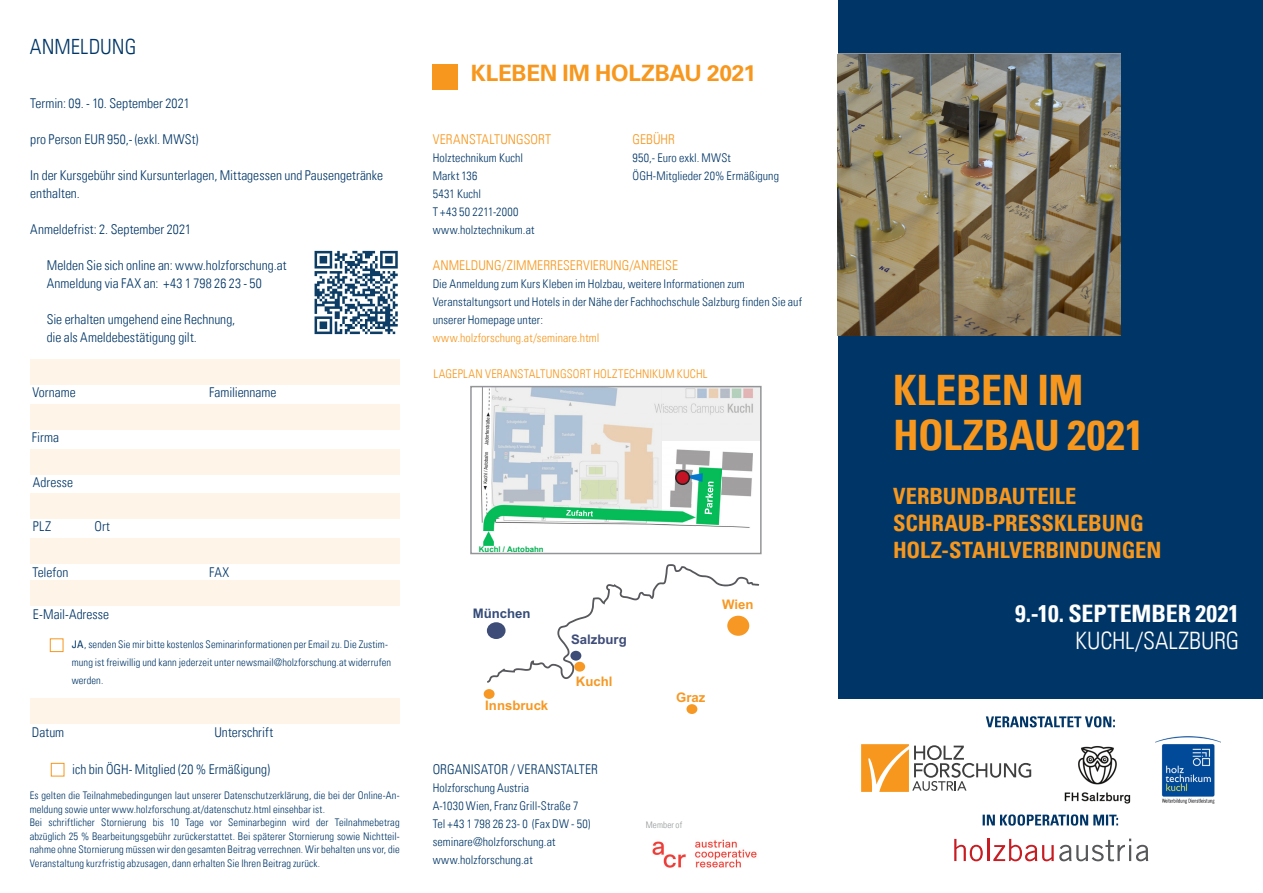
<style>
.page{position:relative;width:1263px;height:893px;background:#fff}
.page>*{position:absolute;margin:0;border:0;box-sizing:border-box;transform-origin:0 0}
.t1{font:42px/45px "Univers Com 67 Bold Cond";letter-spacing:-.01em;color:#f7971d}
.t2{font:24px "Univers Com 67 Bold Cond";color:#fff}
.t3{font:24px "Univers Com 47 Light Cond";letter-spacing:-.01em;color:#fff}
.t4{font:22.5px/27px "Univers Com 67 Bold Cond";letter-spacing:-.005em;color:#f7971d}
.t5{font:700 22.5px "Univers LT Std";letter-spacing:-.01em;color:#f7971d}
.t6{font:21px "Univers Com 47 Light Cond";color:#003667}
.t7{font:13.5px/18px "Univers Com 47 Light Cond";color:#003667}
.t8{font:13.5px "Univers Com 47 Light Cond";letter-spacing:.005em;color:#f7971d}
.t9{font:700 13.2px "Arial";color:#f69823}
.t10{font:700 13.2px "Arial";color:#3e4c78}
.t11{font:700 13.2px "Arial";color:#354c79}
.t12{font:12px/18px "Univers Com 47 Light Cond";letter-spacing:.005em;color:#003667}
.t13{font:12px "Univers Com 47 Light Cond";letter-spacing:.01em;color:#f7971d}
.t14{font:10.5px/13.5px "Univers Com 47 Light Cond";letter-spacing:.01em;color:#003667}
.t15{font:9px "Univers Com 47 Light Cond";letter-spacing:.015em;color:#939598}
.t16{font:700 7.8px "Arial";color:#00b050}
.s1{font-family:"Univers Com 57";font-stretch:condensed}
</style>
<div class="page">
<div style="left:838px;top:0;width:425px;height:699px;background:#003667"></div>
<svg style="left:861px;top:744px;width:170px;height:48px"></svg>
<img style="left:838px;top:54px;width:282px;height:282px">
<div style="left:433px;top:64px;width:25px;height:25px;background:#f7971d"></div>
<div style="left:30px;top:360px;width:370px;height:25px;background:#fef4e8"></div>
<div style="left:30px;top:404px;width:370px;height:26px;background:#fef4e8"></div>
<div style="left:30px;top:449px;width:370px;height:25px;background:#fef4e8"></div>
<div style="left:30px;top:494px;width:370px;height:25px;background:#fef4e8"></div>
<div style="left:30px;top:538px;width:370px;height:26px;background:#fef4e8"></div>
<div style="left:30px;top:580px;width:370px;height:26px;background:#fef4e8"></div>
<div style="left:30px;top:698px;width:370px;height:26px;background:#fef4e8"></div>
<div style="left:51px;top:763px;width:13px;height:13px;border:1px solid #f7971d"></div>
<svg style="left:314px;top:250px;width:84px;height:85px"></svg>
<svg style="left:315px;top:251px;width:83px;height:83px"></svg>
<div style="left:50px;top:638px;width:13px;height:14px;border:1px solid #f7971d"></div>
<svg style="left:986px;top:716px;width:129px;height:11px"></svg>
<svg style="left:983px;top:814px;width:135px;height:12px"></svg>
<svg style="left:954px;top:839px;width:29px;height:22px"></svg>
<hr style="left:987px;top:839px;width:2px;height:22px;background:#c61c22">
<svg style="left:993px;top:839px;width:155px;height:22px"></svg>
<img style="left:652px;top:839px;width:105px;height:29px">
<img style="left:1064px;top:746px;width:67px;height:58px">
<img style="left:1155px;top:736px;width:65px;height:68px">
<img style="left:481px;top:389px;width:272px;height:139px">
<img style="left:492px;top:389px;width:170px;height:116px">
<img style="left:696px;top:467px;width:25px;height:58px">
<svg style="left:705px;top:482px;width:9px;height:32px"></svg>
<img style="left:688px;top:472px;width:15px;height:10px">
<img style="left:661px;top:389px;width:98px;height:52px">
<img style="left:483px;top:505px;width:212px;height:26px">
<svg style="left:566px;top:510px;width:27px;height:6px"></svg>
<img style="left:483px;top:531px;width:11px;height:14px">
<div style="left:470px;top:386px;width:292px;height:168px;border:2px solid #939598"></div>
<div style="left:676px;top:471px;width:13px;height:13px;background:#c31325;border-radius:50%"></div>
<div style="left:675px;top:470px;width:15px;height:15px;border:2px solid #231f20;border-radius:50%"></div>
<svg style="left:487px;top:564px;width:272px;height:119px"></svg>
<div style="left:727px;top:616px;width:22px;height:20px;background:#f69823;border-radius:50%"></div>
<div style="left:487px;top:622px;width:18px;height:17px;background:#3e4c78;border-radius:50%"></div>
<div style="left:686px;top:704px;width:11px;height:10px;background:#f69823;border-radius:50%"></div>
<div style="left:574px;top:662px;width:11px;height:10px;background:#f69823;border-radius:50%"></div>
<div style="left:484px;top:689px;width:11px;height:10px;background:#f69823;border-radius:50%"></div>
<div style="left:570px;top:651px;width:11px;height:10px;background:#3e4c78;border-radius:50%"></div>
<h3 class="t6" style="left:30px;top:34px;width:108px">ANMELDUNG</h3>
<p class="t7" style="left:30px;top:94px;width:161px">Termin: 09. - 10. September 2021</p>
<p class="t7" style="left:30px;top:130px;width:170px">pro Person EUR 950,- (exkl. MWSt)</p>
<p class="t7" style="left:30px;top:166px;width:354px">In der Kursgebühr sind Kursunterlagen, Mittagessen und Pausengetränke enthalten.</p>
<p class="t7" style="left:30px;top:220px;width:162px">Anmeldefrist: 2. September 2021</p>
<p class="t7" style="left:47px;top:256px;width:241px">Melden Sie sich online an: www.holzforschung.at<br>Anmeldung via FAX an: +43 1 798 26 23 - 50</p>
<p class="t7" style="left:47px;top:310px;width:190px">Sie erhalten umgehend eine Rechnung, die als Ameldebestätigung gilt.</p>
<p class="t7" style="left:32px;top:383px;width:45px">Vorname</p>
<p class="t7" style="left:209px;top:383px;width:69px">Familienname</p>
<p class="t7" style="left:32px;top:428px;width:29px">Firma</p>
<p class="t7" style="left:33px;top:473px;width:42px">Adresse</p>
<p class="t7" style="left:33px;top:518px;width:20px">PLZ</p>
<p class="t7" style="left:95px;top:518px;width:17px">Ort</p>
<p class="t7" style="left:32px;top:563px;width:37px">Telefon</p>
<p class="t7" style="left:209px;top:563px;width:22px">FAX</p>
<p class="t7" style="left:33px;top:605px;width:78px">E-Mail-Adresse</p>
<p class="t14" style="left:72px;top:635px;width:321px;line-height:18px"><span class="s1">JA</span>, senden Sie mir bitte kostenlos Seminarinformationen per Email zu. Die Zustim&shy;mung ist freiwillig und kann jederzeit unter newsmail@holzforschung.at widerrufen werden.</p>
<p class="t7" style="left:32px;top:723px;width:34px">Datum</p>
<p class="t7" style="left:214px;top:723px;width:60px">Unterschrift</p>
<p class="t7" style="left:72px;top:760px;width:199px">ich bin ÖGH- Mitglied (20 % Ermäßigung)</p>
<p class="t14" style="left:30px;top:789px;width:371px">Es gelten die Teilnahmebedingungen laut unserer Datenschutzerklärung, die bei der Online-An&shy;meldung sowie unter www.holzforschung.at/datenschutz.html einsehbar ist.<br>Bei schriftlicher Stornierung bis 10 Tage vor Seminarbeginn wird der Teilnahmebetrag abzüglich 25 % Bearbeitungsgebühr zurückerstattet. Bei späterer Stornierung sowie Nichtteil&shy;nahme ohne Stornierung müssen wir den gesamten Beitrag verrechnen. Wir behalten uns vor, die Veranstaltung kurzfristig abzusagen, dann erhalten Sie Ihren Beitrag zurück.</p>
<h3 class="t5" style="left:471px;top:60px;width:286px">KLEBEN IM HOLZBAU 2021</h3>
<p class="t8" style="left:433px;top:131px;width:120px">VERANSTALTUNGSORT</p>
<p class="t12" style="left:433px;top:149px;width:103px">Holztechnikum Kuchl<br>Markt 136<br>5431 Kuchl<br>T +43 50 2211-2000 www.holztechnikum.at</p>
<p class="t8" style="left:632px;top:131px;width:44px">GEBÜHR</p>
<p class="t12" style="left:632px;top:149px;width:148px">950,- Euro exkl. MWSt<br>ÖGH-Mitglieder 20% Ermäßigung</p>
<p class="t8" style="left:433px;top:257px;width:247px">ANMELDUNG/ZIMMERRESERVIERUNG/ANREISE</p>
<p class="t12" style="left:433px;top:275px;width:371px">Die Anmeldung zum Kurs Kleben im Holzbau, weitere Informationen zum<br>Veranstaltungsort und Hotels in der Nähe der Fachhochschule Salzburg finden Sie auf unserer Homepage unter:</p>
<p class="t13" style="left:433px;top:331px;width:168px">www.holzforschung.at/seminare.html</p>
<p class="t13" style="left:433px;top:367px;width:276px">LAGEPLAN VERANSTALTUNGSORT HOLZTECHNIKUM KUCHL</p>
<p class="t16" style="left:479px;top:544px;width:66px">Kuchl / Autobahn</p>
<p class="t11" style="left:473px;top:604px;width:59px">München</p>
<p class="t9" style="left:485px;top:696px;width:65px">Innsbruck</p>
<p class="t10" style="left:571px;top:630px;width:57px">Salzburg</p>
<p class="t9" style="left:576px;top:672px;width:38px">Kuchl</p>
<p class="t9" style="left:722px;top:595px;width:33px">Wien</p>
<p class="t9" style="left:676px;top:688px;width:31px">Graz</p>
<p class="t7" style="left:433px;top:760px;width:167px">ORGANISATOR / VERANSTALTER</p>
<p class="t12" style="left:433px;top:779px;width:159px">Holzforschung Austria<br>A-1030 Wien, Franz Grill-Straße 7<br>Tel +43 1 798 26 23- 0 (Fax DW - 50) seminare@holzforschung.at www.holzforschung.at</p>
<p class="t15" style="left:646px;top:819px;width:38px">Member of</p>
<h1 class="t1" style="left:893px;top:367px;width:252px">KLEBEN IM<br>HOLZBAU 2021</h1>
<h3 class="t4" style="left:893px;top:482px;width:270px">VERBUNDBAUTEILE<br>SCHRAUB-PRESSKLEBUNG<br>HOLZ-STAHLVERBINDUNGEN</h3>
<h2 class="t2" style="left:1015px;top:598px;width:226px">9.-10. SEPTEMBER 2021</h2>
<h2 class="t3" style="left:1075px;top:626px;width:166px">KUCHL/SALZBURG</h2>
</div>
